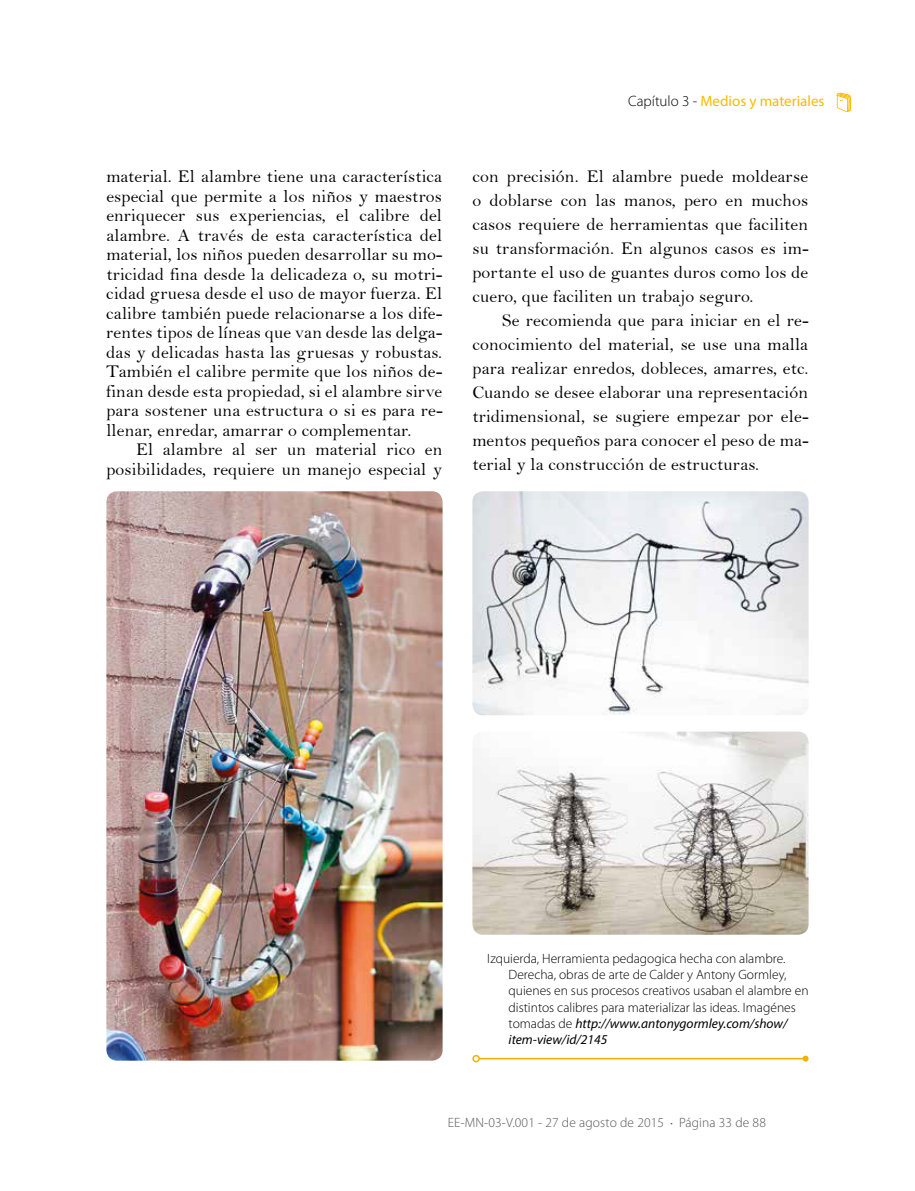
<style>
.page{position:relative;width:915px;height:1191px;background:#fff}
.page>*{position:absolute;margin:0;border:0;box-sizing:border-box;transform-origin:0 0}
.t1{font:18px/19.5px "Bell";letter-spacing:.01em;color:#000;text-align:justify}
.t2{font:15px "Myriad Pro";color:#fbba00}
.t3{font:300 13.5px/16.2px "Myriad Pro";color:#000}
.t4{font:300 13.5px "Myriad Pro";letter-spacing:.01em;color:#575756}
.s1{font-weight:300;color:#000}
.s2{font-weight:400;font-style:italic}
.s3{font-size:9px}
</style>
<div class="page">
<img style="left:106px;top:491px;width:336px;height:569px">
<img style="left:472px;top:491px;width:336px;height:224px">
<img style="left:472px;top:731px;width:336px;height:203px">
<hr style="left:479px;top:1057px;width:326px;height:2px;background:#f4af00">
<div style="left:472px;top:1054px;width:7px;height:8px;border:2px solid #f4af00;border-radius:50%"></div>
<svg style="left:802px;top:1055px;width:6px;height:6px"></svg>
<svg style="left:836px;top:93px;width:14px;height:19px"></svg>
<p class="t1" style="left:106px;top:167px;width:338px">material. El alambre tiene una característica especial que permite a los niños y maestros enriquecer sus experiencias, el calibre del alambre. A través de esta característica del material, los niños pueden desarrollar su mo&shy;tricidad fina desde la delicadeza o, su motri&shy;cidad gruesa desde el uso de mayor fuerza. El calibre también puede relacionarse a los dife&shy;rentes tipos de líneas que van desde las delga&shy;das y delicadas hasta las gruesas y robustas.<br>También el calibre permite que los niños de&shy;finan desde esta propiedad, si el alambre sirve para sostener una estructura o si es para re&shy;llenar, enredar, amarrar o complementar.</p>
<p class="t1" style="left:106px;top:439px;width:337px;text-align:right">El alambre al ser un material rico en posibilidades, requiere un manejo especial y</p>
<p class="t2" style="left:628px;top:92px;width:198px"><span class="s1">Capítulo 3 -</span> Medios y materiales</p>
<p class="t1" style="left:472px;top:164px;width:337px;line-height:24px">con precisión. El alambre puede moldearse o doblarse con las manos, pero en muchos casos requiere de herramientas que faciliten su transformación. En algunos casos es im&shy;portante el uso de guantes duros como los de cuero, que faciliten un trabajo seguro.</p>
<p class="t1" style="left:472px;top:308px;width:337px;line-height:24px;text-indent:30px">Se recomienda que para iniciar en el re&shy;conocimiento del material, se use una malla para realizar enredos, dobleces, amarres, etc.<br>Cuando se desee elaborar una representación tridimensional, se sugiere empezar por ele&shy;mentos pequeños para conocer el peso de ma&shy;terial y la construcción de estructuras.</p>
<p class="t3" style="left:508px;top:950px;width:301px;text-indent:-21px">Izquierda, Herramienta pedagogica hecha con alambre.<br>Derecha, obras de arte de Calder y Antony Gormley, quienes en sus procesos creativos usaban el alambre en distintos calibres para materializar las ideas. Imagénes tomadas de <span class="s2">http://www.antonygormley.com/show/ item-view/id/2145</span></p>
<p class="t4" style="left:447px;top:1114px;width:319px">EE-MN-03-V.001 - 27 de agosto de 2015 <span class="s3">•</span> Página 33 de 88</p>
</div>
